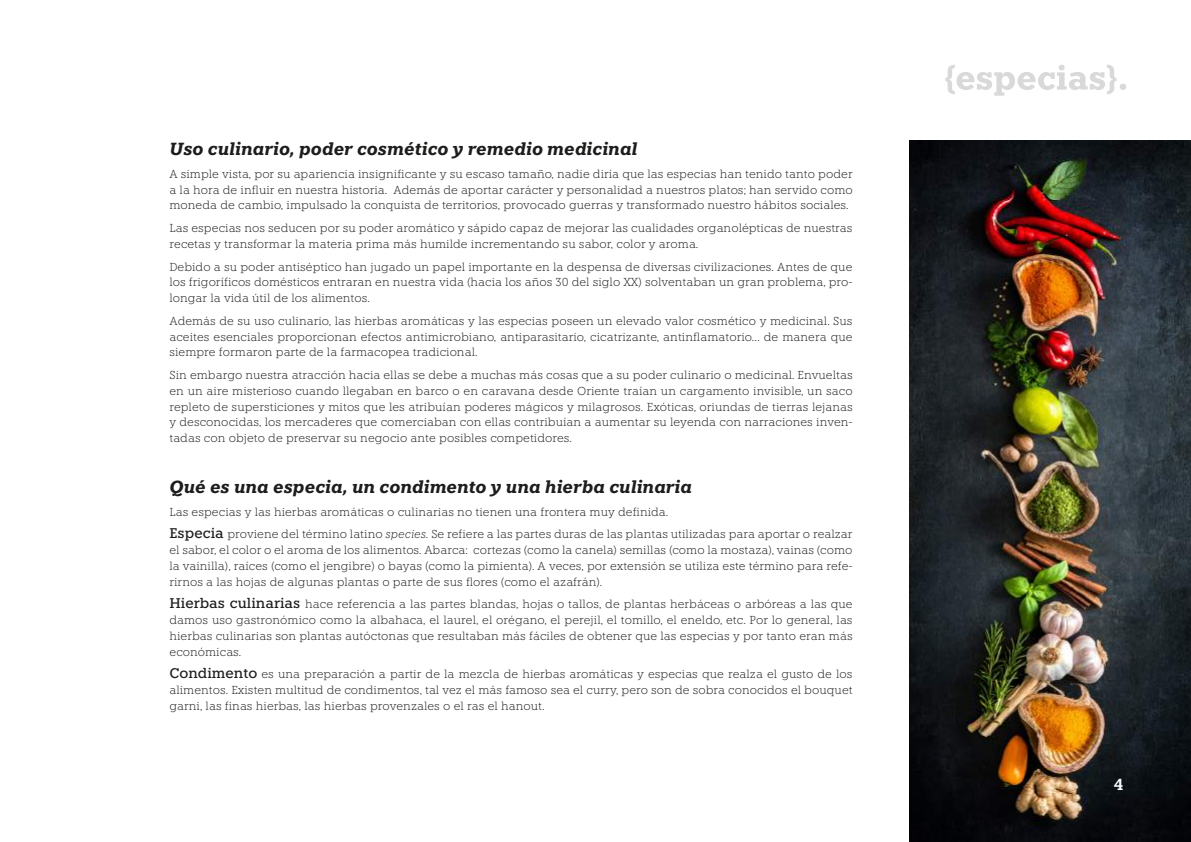
<style>
.page{position:relative;width:1191px;height:842px;background:#fff}
.page>*{position:absolute;margin:0;border:0;box-sizing:border-box;transform-origin:0 0}
.t1{font:italic 700 17.5px "Knile";color:#1d1e1c}
.t2{font:600 16px "Knile";color:#fff}
.t3{font:300 11.6px/15.8px "Knile";color:#1d1e1c;text-align:justify}
.s1{font-weight:500;font-size:14px}
.s2{font-style:italic}
</style>
<div class="page">
<img style="left:910px;top:141px;width:281px;height:701px">
<svg style="left:945px;top:65px;width:171px;height:31px"></svg>
<div style="left:1119px;top:84px;width:7px;height:6px;background:#d9d9d9;border-radius:50%"></div>
<h1 class="t1" style="left:169px;top:138px;width:469px">Uso culinario, poder cosmético y remedio medicinal</h1>
<p class="t3" style="left:169px;top:166px;width:685px">A simple vista, por su apariencia insignificante y su escaso tamaño, nadie diría que las especias han tenido tanto poder a la hora de influir en nuestra historia. Además de aportar carácter y personalidad a nuestros platos; han servido como moneda de cambio, impulsado la conquista de territorios, provocado guerras y transformado nuestro hábitos sociales.</p>
<p class="t3" style="left:169px;top:220px;width:684px">Las especias nos seducen por su poder aromático y sápido capaz de mejorar las cualidades organolépticas de nuestras recetas y transformar la materia prima más humilde incrementando su sabor, color y aroma.</p>
<p class="t3" style="left:169px;top:259px;width:684px">Debido a su poder antiséptico han jugado un papel importante en la despensa de diversas civilizaciones. Antes de que los frigoríficos domésticos entraran en nuestra vida (hacia los años 30 del siglo XX) solventaban un gran problema, pro&shy;longar la vida útil de los alimentos.</p>
<p class="t3" style="left:169px;top:313px;width:684px">Además de su uso culinario, las hierbas aromáticas y las especias poseen un elevado valor cosmético y medicinal. Sus aceites esenciales proporcionan efectos antimicrobiano, antiparasitario, cicatrizante, antinflamatorio… de manera que siempre formaron parte de la farmacopea tradicional.</p>
<p class="t3" style="left:169px;top:367px;width:685px">Sin embargo nuestra atracción hacia ellas se debe a muchas más cosas que a su poder culinario o medicinal. Envueltas en un aire misterioso cuando llegaban en barco o en caravana desde Oriente traían un cargamento invisible, un saco repleto de supersticiones y mitos que les atribuían poderes mágicos y milagrosos. Exóticas, oriundas de tierras lejanas y desconocidas, los mercaderes que comerciaban con ellas contribuían a aumentar su leyenda con narraciones inven&shy;tadas con objeto de preservar su negocio ante posibles competidores.</p>
<h1 class="t1" style="left:169px;top:476px;width:524px">Qué es una especia, un condimento y una hierba culinaria</h1>
<p class="t3" style="left:169px;top:500px;width:684px;line-height:22.8px">Las especias y las hierbas aromáticas o culinarias no tienen una frontera muy definida.<br><span class="s1">Especia</span> proviene del término latino <span class="s2">species.</span> Se refiere a las partes duras de las plantas utilizadas para aportar o realzar</p>
<p class="t3" style="left:169px;top:542px;width:685px">el sabor, el color o el aroma de los alimentos. Abarca: cortezas (como la canela) semillas (como la mostaza), vainas (como la vainilla), raíces (como el jengibre) o bayas (como la pimienta). A veces, por extensión se utiliza este término para refe&shy;rirnos a las hojas de algunas plantas o parte de sus flores (como el azafrán).</p>
<p class="t3" style="left:169px;top:596px;width:685px"><span class="s1">Hierbas culinarias</span> hace referencia a las partes blandas, hojas o tallos, de plantas herbáceas o arbóreas a las que damos uso gastronómico como la albahaca, el laurel, el orégano, el perejil, el tomillo, el eneldo, etc. Por lo general, las hierbas culinarias son plantas autóctonas que resultaban más fáciles de obtener que las especias y por tanto eran más económicas.</p>
<p class="t3" style="left:169px;top:666px;width:685px"><span class="s1">Condimento</span> es una preparación a partir de la mezcla de hierbas aromáticas y especias que realza el gusto de los alimentos. Existen multitud de condimentos, tal vez el más famoso sea el curry, pero son de sobra conocidos el bouquet garni, las finas hierbas, las hierbas provenzales o el ras el hanout.</p>
<h2 class="t2" style="left:1113px;top:774px;width:11px">4</h2>
</div>
